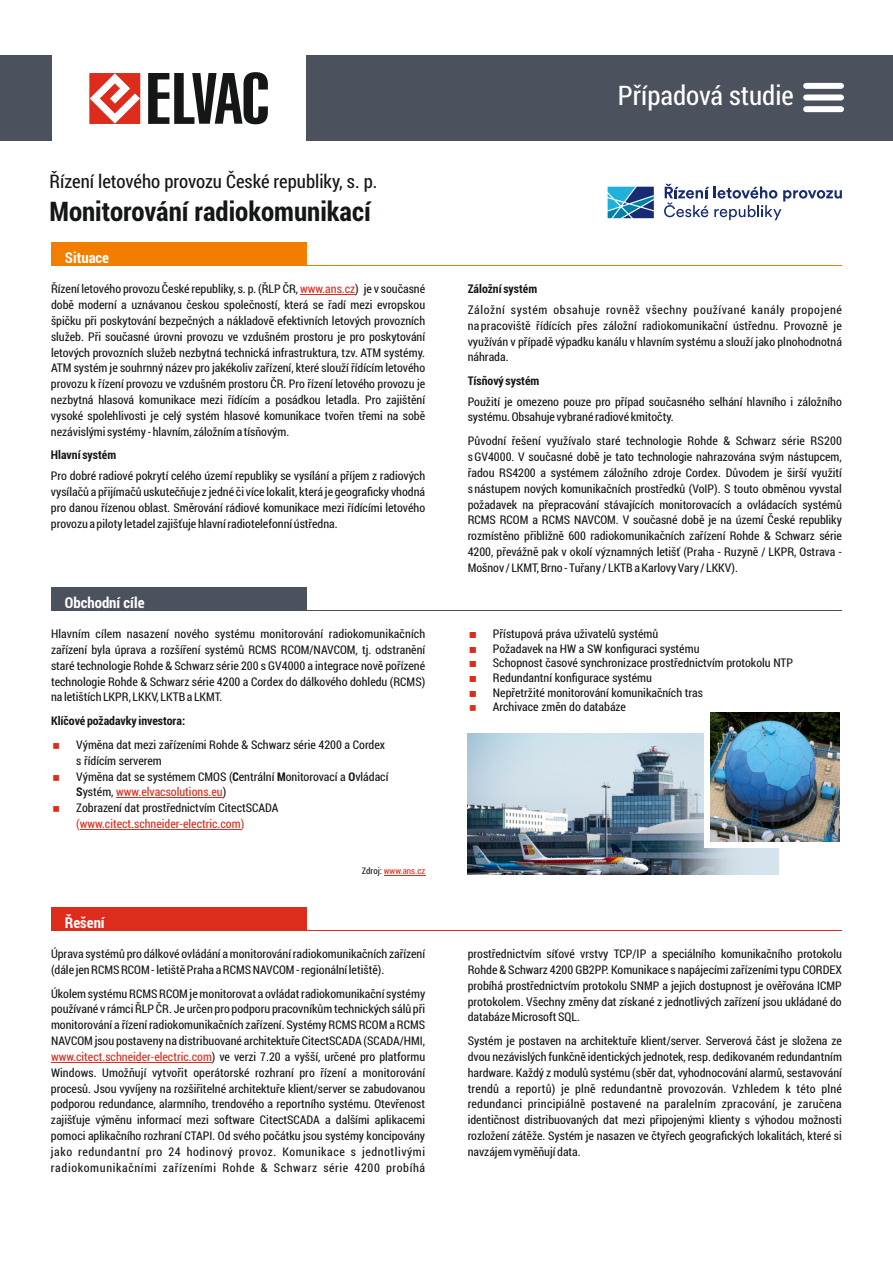
<style>
.page{position:relative;width:893px;height:1263px;background:#fff}
.page>*{position:absolute;margin:0;border:0;box-sizing:border-box;transform-origin:0 0}
.t1{font:700 27px "Roboto Condensed";color:#151616}
.t2{font:27px "Roboto Condensed";color:#fff}
.t3{font:18.75px "Roboto Condensed";color:#151616}
.t4{font:700 15px "Roboto Condensed";color:#fff}
.t5{font:12px/15.9px "Roboto Condensed";color:#151616;text-align:justify}
.t6{font:700 12px "Roboto Condensed";color:#151616}
.t7{font:12px "Roboto Condensed";color:#dd2b1c}
.t8{font:9px "Roboto Condensed";color:#dd2b1c}
.s1{color:#dd2b1c}
.s2{font-weight:700}
.s3{color:#151616}
</style>
<div class="page">
<svg style="left:89px;top:73px;width:51px;height:51px"></svg>
<svg style="left:148px;top:72px;width:120px;height:52px"></svg>
<div style="left:306px;top:56px;width:587px;height:85px;background:#4b515d"></div>
<div style="left:0;top:56px;width:51px;height:85px;background:#4b515d"></div>
<div style="left:51px;top:242px;width:255px;height:24px;background:#f27e00"></div>
<hr style="left:300px;top:294px;width:55px;height:1px;background:#dd2b1c">
<hr style="left:51px;top:265px;width:791px;height:1px;background:#f27e00">
<div style="left:806px;top:83px;width:35px;height:6px;background:#fff"></div>
<div style="left:806px;top:95px;width:35px;height:6px;background:#fff"></div>
<div style="left:806px;top:106px;width:35px;height:6px;background:#fff"></div>
<svg style="left:607px;top:186px;width:47px;height:33px"></svg>
<svg style="left:608px;top:187px;width:46px;height:31px"></svg>
<svg style="left:664px;top:184px;width:178px;height:36px"></svg>
<hr style="left:51px;top:1062px;width:161px;height:1px;background:#dd2b1c">
<hr style="left:51px;top:930px;width:791px;height:1px;background:#dd2b1c">
<div style="left:51px;top:907px;width:255px;height:23px;background:#dd2b1c"></div>
<hr style="left:51px;top:610px;width:791px;height:1px;background:#4b515d">
<div style="left:51px;top:587px;width:255px;height:24px;background:#4b515d"></div>
<hr style="left:116px;top:797px;width:107px;height:1px;background:#dd2b1c">
<hr style="left:80px;top:829px;width:161px;height:1px;background:#dd2b1c">
<img style="left:468px;top:734px;width:310px;height:140px">
<div style="left:704px;top:706px;width:142px;height:141px;background:#fff"></div>
<img style="left:711px;top:712px;width:129px;height:129px">
<hr style="left:384px;top:875px;width:41px;height:1px;background:#dd2b1c">
<h2 class="t3" style="left:50px;top:168px;width:329px">Řízení letového provozu České republiky, s. p.</h2>
<h1 class="t1" style="left:50px;top:193px;width:323px">Monitorování radiokomunikací</h1>
<p class="t4" style="left:65px;top:248px;width:46px">Situace</p>
<p class="t5" style="left:51px;top:281px;width:376px">Řízení letového provozu České republiky, s. p. (ŘLP ČR, <span class="s1">www.ans.cz</span>) je v současné době moderní a uznávanou českou společností, která se řadí mezi evropskou špičku při poskytování bezpečných a nákladově efektivních letových provozních služeb. Při současné úrovni provozu ve vzdušném prostoru je pro poskytování letových provozních služeb nezbytná technická infrastruktura, tzv. ATM systémy.<br>ATM systém je souhrnný název pro jakékoliv zařízení, které slouží řídícím letového provozu k řízení provozu ve vzdušném prostoru ČR. Pro řízení letového provozu je nezbytná hlasová komunikace mezi řídícím a posádkou letadla. Pro zajištění vysoké spolehlivosti je celý systém hlasové komunikace tvořen třemi na sobě nezávislými systémy - hlavním, záložním a tísňovým.</p>
<p class="t6" style="left:51px;top:447px;width:67px">Hlavní systém</p>
<p class="t5" style="left:51px;top:467px;width:376px">Pro dobré radiové pokrytí celého území republiky se vysílání a příjem z radiových vysílačů a přijímačů uskutečňuje z jedné či více lokalit, která je geograficky vhodná pro danou řízenou oblast. Směrování rádiové komunikace mezi řídícími letového provozu a piloty letadel zajišťuje hlavní radiotelefonní ústředna.</p>
<p class="t4" style="left:65px;top:592px;width:81px">Obchodní cíle</p>
<p class="t5" style="left:51px;top:625px;width:376px">Hlavním cílem nasazení nového systému monitorování radiokomunikačních zařízení byla úprava a rozšíření systémů RCMS RCOM/NAVCOM, tj. odstranění staré technologie Rohde &amp; Schwarz série 200 s GV4000 a integrace nově pořízené technologie Rohde &amp; Schwarz série 4200 a Cordex do dálkového dohledu (RCMS) na letištích LKPR, LKKV, LKTB a LKMT.</p>
<p class="t6" style="left:51px;top:713px;width:136px">Klíčové požadavky investora:</p>
<p class="t5" style="left:76px;top:736px;width:314px;text-align:left">Výměna dat mezi zařízeními Rohde &amp; Schwarz série 4200 a Cordex s řídícím serverem<br>Výměna dat se systémem CMOS (<span class="s2">C</span>entrální <span class="s2">M</span>onitorovací a <span class="s2">O</span>vládací <span class="s2">S</span>ystém, <span class="s1">www.elvacsolutions.eu</span>)<br>Zobrazení dat prostřednictvím CitectSCADA</p>
<p class="t7" style="left:76px;top:815px;width:170px">(www.citect.schneider-electric.com)</p>
<p class="t4" style="left:65px;top:912px;width:41px">Řešení</p>
<p class="t8" style="left:362px;top:865px;width:65px"><span class="s3">Zdroj:</span> www.ans.cz</p>
<p class="t5" style="left:51px;top:945px;width:376px">Úprava systémů pro dálkové ovládání a monitorování radiokomunikačních zařízení (dále jen RCMS RCOM - letiště Praha a RCMS NAVCOM - regionální letiště).</p>
<p class="t5" style="left:51px;top:985px;width:376px">Úkolem systému RCMS RCOM je monitorovat a ovládat radiokomunikační systémy používané v rámci ŘLP ČR. Je určen pro podporu pracovníkům technických sálů při monitorování a řízení radiokomunikačních zařízení. Systémy RCMS RCOM a RCMS NAVCOM jsou postaveny na distribuované architektuře CitectSCADA (SCADA/HMI, <span class="s1">www.citect.schneider-electric.com</span>) ve verzi 7.20 a vyšší, určené pro platformu Windows. Umožňují vytvořit operátorské rozhraní pro řízení a monitorování procesů. Jsou vyvíjeny na rozšiřitelné architektuře klient/server se zabudovanou podporou redundance, alarmního, trendového a reportního systému. Otevřenost zajišťuje výměnu informací mezi software CitectSCADA a dalšími aplikacemi pomoci aplikačního rozhraní CTAPI. Od svého počátku jsou systémy koncipovány jako redundantní pro 24 hodinový provoz. Komunikace s jednotlivými radiokomunikačními zařízeními Rohde &amp; Schwarz série 4200 probíhá</p>
<h1 class="t2" style="left:618px;top:77px;width:177px">Případová studie</h1>
<p class="t6" style="left:468px;top:281px;width:71px">Záložní systém</p>
<p class="t5" style="left:468px;top:301px;width:376px">Záložní systém obsahuje rovněž všechny používané kanály propojené na pracoviště řídících přes záložní radiokomunikační ústřednu. Provozně je využíván v případě výpadku kanálu v hlavním systému a slouží jako plnohodnotná náhrada.</p>
<p class="t6" style="left:468px;top:372px;width:73px">Tísňový systém</p>
<p class="t5" style="left:468px;top:393px;width:376px">Použití je omezeno pouze pro případ současného selhání hlavního i záložního systému. Obsahuje vybrané radiové kmitočty.</p>
<p class="t5" style="left:468px;top:433px;width:376px">Původní řešení využívalo staré technologie Rohde &amp; Schwarz série RS200 s GV4000. V současné době je tato technologie nahrazována svým nástupcem, řadou RS4200 a systémem záložního zdroje Cordex. Důvodem je širší využití s nástupem nových komunikačních prostředků (VoIP). S touto obměnou vyvstal požadavek na přepracování stávajících monitorovacích a ovládacích systémů RCMS RCOM a RCMS NAVCOM. V současné době je na území České republiky rozmístěno přibližně 600 radiokomunikačních zařízení Rohde &amp; Schwarz série 4200, převážně pak v okolí významných letišť (Praha - Ruzyně / LKPR, Ostrava - Mošnov / LKMT, Brno - Tuřany / LKTB a Karlovy Vary / LKKV).</p>
<p class="t5" style="left:493px;top:626px;width:302px;line-height:14.5px;text-align:left">Přístupová práva uživatelů systémů<br>Požadavek na HW a SW konfiguraci systému<br>Schopnost časové synchronizace prostřednictvím protokolu NTP Redundantní konfigurace systému<br>Nepřetržité monitorování komunikačních tras<br>Archivace změn do databáze</p>
<p class="t5" style="left:468px;top:945px;width:376px">prostřednictvím síťové vrstvy TCP/IP a speciálního komunikačního protokolu Rohde &amp; Schwarz 4200 GB2PP. Komunikace s napájecími zařízeními typu CORDEX probíhá prostřednictvím protokolu SNMP a jejich dostupnost je ověřována ICMP protokolem. Všechny změny dat získané z jednotlivých zařízení jsou ukládané do databáze Microsoft SQL.</p>
<p class="t5" style="left:468px;top:1032px;width:376px">Systém je postaven na architektuře klient/server. Serverová část je složena ze dvou nezávislých funkčně identických jednotek, resp. dedikovaném redundantním hardware. Každý z modulů systému (sběr dat, vyhodnocování alarmů, sestavování trendů a reportů) je plně redundantně provozován. Vzhledem k této plné redundanci principiálně postavené na paralelním zpracování, je zaručena identičnost distribuovaných dat mezi připojenými klienty s výhodou možnosti rozložení zátěže. Systém je nasazen ve čtyřech geografických lokalitách, které si navzájem vyměňují data.</p>
</div>
